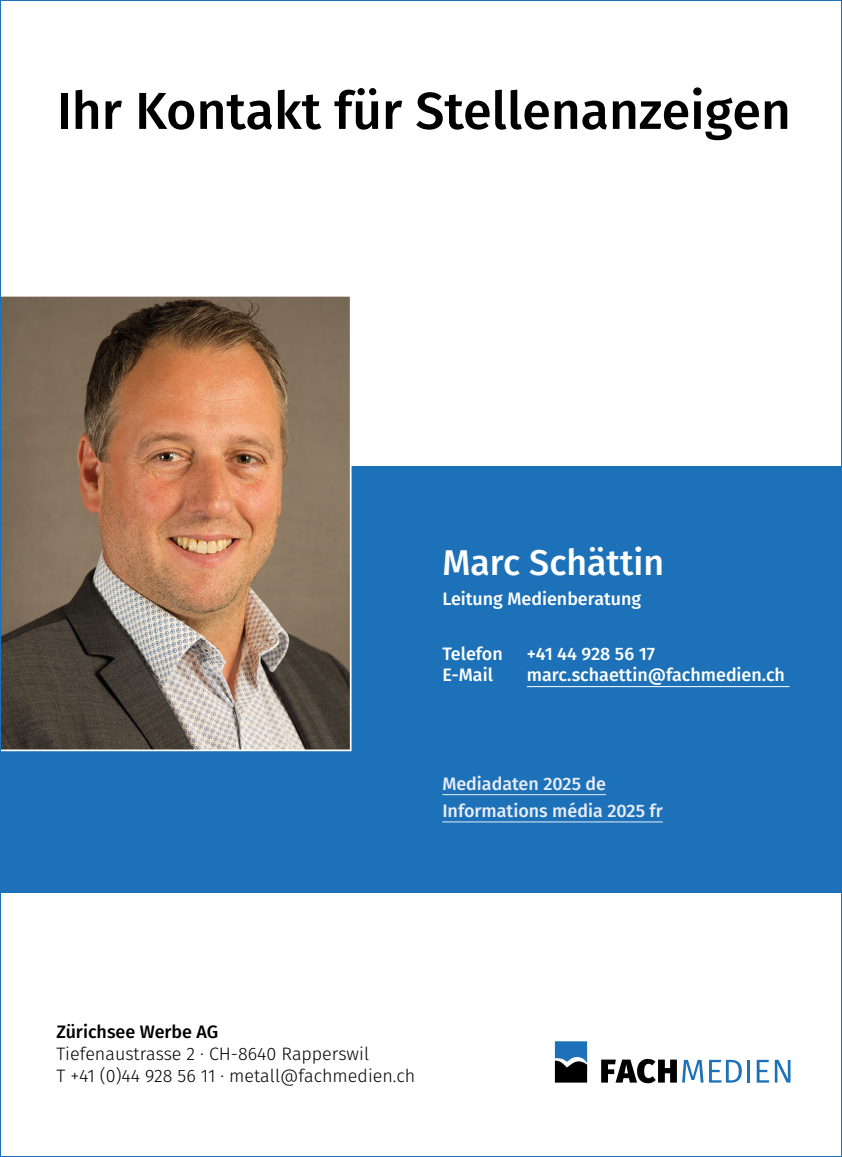
<style>
.page{position:relative;width:842px;height:1157px;background:#fff}
.page>*{position:absolute;margin:0;border:0;box-sizing:border-box;transform-origin:0 0}
.t1{font:500 52px "Fira Sans";color:#000}
.t2{font:500 35.8px "Fira Sans";color:#fff}
.t3{font:500 18px "Fira Sans";color:#fff}
.t4{font:300 18px/22px "Fira Sans";color:#000}
.t5{font:500 18px/27.2px "Fira Sans";color:#e9edf8}
.t6{font:500 18px "Fira Sans";color:#000}
</style>
<div class="page">
<div style="left:0;top:466px;width:842px;height:426px;background:#1d71b8"></div>
<img style="left:2px;top:296px;width:350px;height:455px">
<hr style="left:527px;top:686px;width:262px;height:1px;background:#fff">
<hr style="left:442px;top:794px;width:164px;height:1px;background:#e9edf8">
<hr style="left:442px;top:821px;width:221px;height:1px;background:#e9edf8">
<svg style="left:555px;top:1041px;width:32px;height:41px"></svg>
<svg style="left:601px;top:1059px;width:102px;height:24px"></svg>
<svg style="left:709px;top:1059px;width:33px;height:23px"></svg>
<hr style="left:747px;top:1059px;width:3px;height:23px;background:#1d71b8">
<svg style="left:757px;top:1059px;width:12px;height:23px"></svg>
<svg style="left:775px;top:1059px;width:15px;height:23px"></svg>
<h1 class="t1" style="left:56px;top:69px;width:736px">Ihr Kontakt für Stellenanzeigen</h1>
<h2 class="t2" style="left:442px;top:533px;width:223px">Marc Schättin</h2>
<p class="t3" style="left:442px;top:584px;width:200px">Leitung Medienberatung</p>
<p class="t3" style="left:442px;top:639px;width:62px">Telefon</p>
<p class="t3" style="left:527px;top:639px;width:130px">+41 44 928 56 17</p>
<p class="t3" style="left:442px;top:661px;width:52px">E-Mail</p>
<p class="t3" style="left:527px;top:661px;width:260px">marc.schaettin@fachmedien.ch</p>
<p class="t5" style="left:442px;top:768px;width:222px">Mediadaten 2025 de<br>Informations média 2025 fr</p>
<p class="t6" style="left:56px;top:1017px;width:163px">Zürichsee Werbe AG</p>
<p class="t4" style="left:56px;top:1042px;width:360px">Tiefenaustrasse 2 · CH-8640 Rapperswil<br>T +41 (0)44 928 56 11 · metall@fachmedien.ch</p>
</div>
